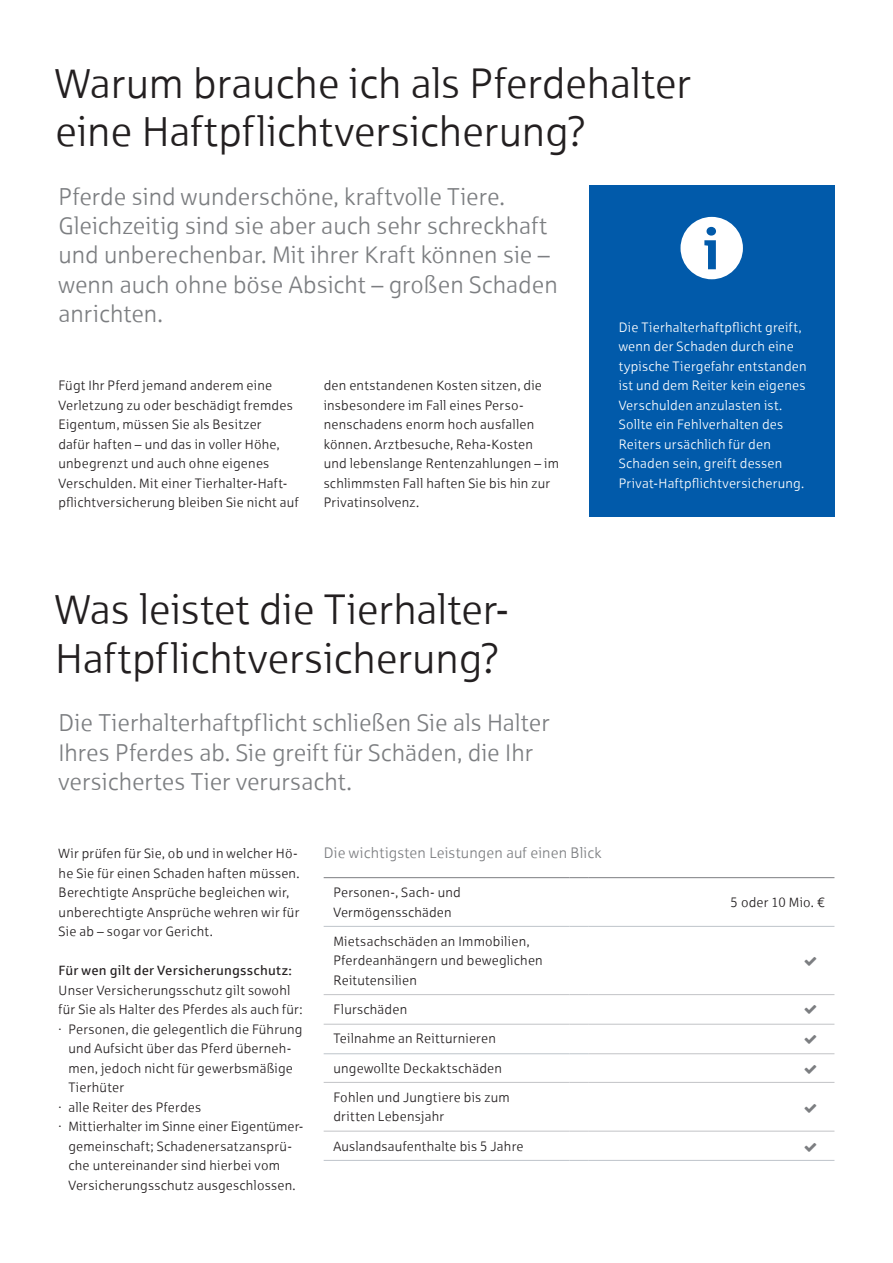
<style>
.page{position:relative;width:893px;height:1263px;background:#fff}
.page>*{position:absolute;margin:0;border:0;box-sizing:border-box;transform-origin:0 0}
.head-B{font:42px/48.8px "Sparkasse Lt";letter-spacing:-.005em;color:#231f20}
.teaser{font:24px/29.2px "Sparkasse Lt";color:#7c7e81}
.subline{font:15px "Sparkasse Lt";letter-spacing:.01em;color:#7c7e81}
.copy{font:13.5px/19.5px "Sparkasse Lt";letter-spacing:.015em;color:#231f20}
.copy-2{font:13.5px/19.5px "Sparkasse Lt";letter-spacing:.015em;color:#fff}
.tabelle-head{font:13.5px "Sparkasse Rg";letter-spacing:.015em;color:#231f20}
</style>
<div class="page">
<hr style="left:324px;top:994px;width:245px;height:1px;background:#c2c3c6">
<svg style="left:569px;top:994px;width:20px;height:1px"></svg>
<hr style="left:589px;top:994px;width:245px;height:1px;background:#c2c3c6">
<hr style="left:324px;top:1024px;width:245px;height:1px;background:#c2c3c6">
<svg style="left:569px;top:1024px;width:20px;height:1px"></svg>
<hr style="left:589px;top:1024px;width:245px;height:1px;background:#c2c3c6">
<hr style="left:589px;top:1053px;width:245px;height:1px;background:#c2c3c6">
<hr style="left:324px;top:1082px;width:245px;height:1px;background:#c2c3c6">
<svg style="left:569px;top:1082px;width:20px;height:1px"></svg>
<hr style="left:589px;top:1082px;width:245px;height:1px;background:#c2c3c6">
<hr style="left:324px;top:1131px;width:245px;height:1px;background:#c2c3c6">
<svg style="left:569px;top:1131px;width:20px;height:1px"></svg>
<hr style="left:589px;top:1131px;width:245px;height:1px;background:#c2c3c6">
<hr style="left:324px;top:877px;width:245px;height:1px;background:#7c7e81">
<svg style="left:569px;top:877px;width:20px;height:1px"></svg>
<hr style="left:589px;top:877px;width:245px;height:1px;background:#7c7e81">
<hr style="left:324px;top:1160px;width:245px;height:1px;background:#bec4ca">
<svg style="left:569px;top:1160px;width:20px;height:1px"></svg>
<hr style="left:589px;top:1160px;width:245px;height:1px;background:#bec4ca">
<hr style="left:324px;top:926px;width:245px;height:1px;background:#bec4ca">
<svg style="left:569px;top:926px;width:20px;height:1px"></svg>
<hr style="left:589px;top:926px;width:245px;height:1px;background:#bec4ca">
<hr style="left:324px;top:1053px;width:245px;height:1px;background:#bec4ca">
<svg style="left:569px;top:1053px;width:20px;height:1px"></svg>
<div style="left:589px;top:185px;width:245px;height:332px;background:#015aaa"></div>
<svg style="left:680px;top:217px;width:63px;height:62px"></svg>
<p class="head-B" style="left:55px;top:58px;width:637px">Warum brauche ich als Pferdehalter eine Haftpflichtversicherung?</p>
<p class="teaser" style="left:58px;top:181px;width:501px">Pferde sind wunderschöne, kraftvolle Tiere.<br>Gleichzeitig sind sie aber auch sehr schreckhaft und unberechenbar. Mit ihrer Kraft können sie – wenn auch ohne böse Absicht – großen Schaden anrichten.</p>
<p class="copy" style="left:58px;top:375px;width:242px">Fügt Ihr Pferd jemand anderem eine Verletzung zu oder beschädigt fremdes Eigentum, müssen Sie als Besitzer<br>dafür haften – und das in voller Höhe, unbegrenzt und auch ohne eigenes Verschulden. Mit einer Tierhalter-Haft&shy;pflichtversicherung bleiben Sie nicht auf</p>
<p class="copy" style="left:324px;top:375px;width:220px">den entstandenen Kosten sitzen, die</p>
<p class="copy" style="left:324px;top:395px;width:237px">insbesondere im Fall eines Perso&shy;nenschadens enorm hoch ausfallen können. Arztbesuche, Reha-Kosten und lebenslange Rentenzahlungen – im schlimmsten Fall haften Sie bis hin zur Privatinsolvenz.</p>
<p class="head-B" style="left:55px;top:584px;width:456px">Was leistet die Tierhalter-<br>Haftpflichtversicherung?</p>
<p class="teaser" style="left:58px;top:708px;width:493px">Die Tierhalterhaftpflicht schließen Sie als Halter<br>Ihres Pferdes ab. Sie greift für Schäden, die Ihr versichertes Tier verursacht.</p>
<p class="copy-2" style="left:619px;top:317px;width:189px">Die Tierhalterhaftpflicht greift, wenn der Schaden durch eine typische Tiergefahr entstanden ist und dem Reiter kein eigenes<br>Verschulden anzulasten ist.<br>Sollte ein Fehlverhalten des<br>Reiters ursächlich für den<br>Schaden sein, greift dessen<br>Privat-Haftpflichtversicherung.</p>
<p class="copy" style="left:59px;top:843px;width:242px">Wir prüfen für Sie, ob und in welcher Hö&shy;he Sie für einen Schaden haften müssen.<br>Berechtigte Ansprüche begleichen wir, unberechtigte Ansprüche wehren wir für Sie ab – sogar vor Gericht.</p>
<p class="subline" style="left:324px;top:844px;width:279px">Die wichtigsten Leistungen auf einen Blick</p>
<p class="copy" style="left:333px;top:882px;width:129px">Personen-, Sach- und<br>Vermögensschäden</p>
<p class="copy" style="left:731px;top:892px;width:96px">5 oder 10 Mio. €</p>
<p class="copy" style="left:333px;top:931px;width:198px">Mietsachschäden an Immobilien,</p>
<p class="copy" style="left:333px;top:951px;width:211px">Pferdeanhängern und beweglichen</p>
<p class="copy" style="left:333px;top:970px;width:85px">Reitutensilien</p>
<p class="copy" style="left:333px;top:999px;width:75px">Flurschäden</p>
<p class="copy" style="left:333px;top:1029px;width:164px">Teilnahme an Reitturnieren</p>
<p class="copy" style="left:333px;top:1058px;width:170px">ungewollte Deckaktschäden</p>
<p class="copy" style="left:333px;top:1087px;width:178px">Fohlen und Jungtiere bis zum</p>
<p class="copy" style="left:333px;top:1107px;width:112px">dritten Lebensjahr</p>
<p class="copy" style="left:333px;top:1136px;width:192px">Auslandsaufenthalte bis 5 Jahre</p>
<p class="tabelle-head" style="left:59px;top:962px;width:235px">Für wen gilt der Versicherungsschutz:</p>
<p class="copy" style="left:59px;top:980px;width:245px">Unser Versicherungsschutz gilt sowohl für Sie als Halter des Pferdes als auch für:</p>
<p class="copy" style="left:68px;top:1019px;width:236px;text-indent:-10px">· Personen, die gelegentlich die Führung und Aufsicht über das Pferd überneh&shy;men, jedoch nicht für gewerbsmäßige<br>Tierhüter</p>
<p class="copy" style="left:59px;top:1097px;width:144px">· alle Reiter des Pferdes</p>
<p class="copy" style="left:68px;top:1116px;width:237px;text-indent:-10px">· Mittierhalter im Sinne einer Eigentümer&shy;gemeinschaft; Schadenersatzansprü&shy;che untereinander sind hierbei vom Versicherungsschutz ausgeschlossen.</p>
</div>
